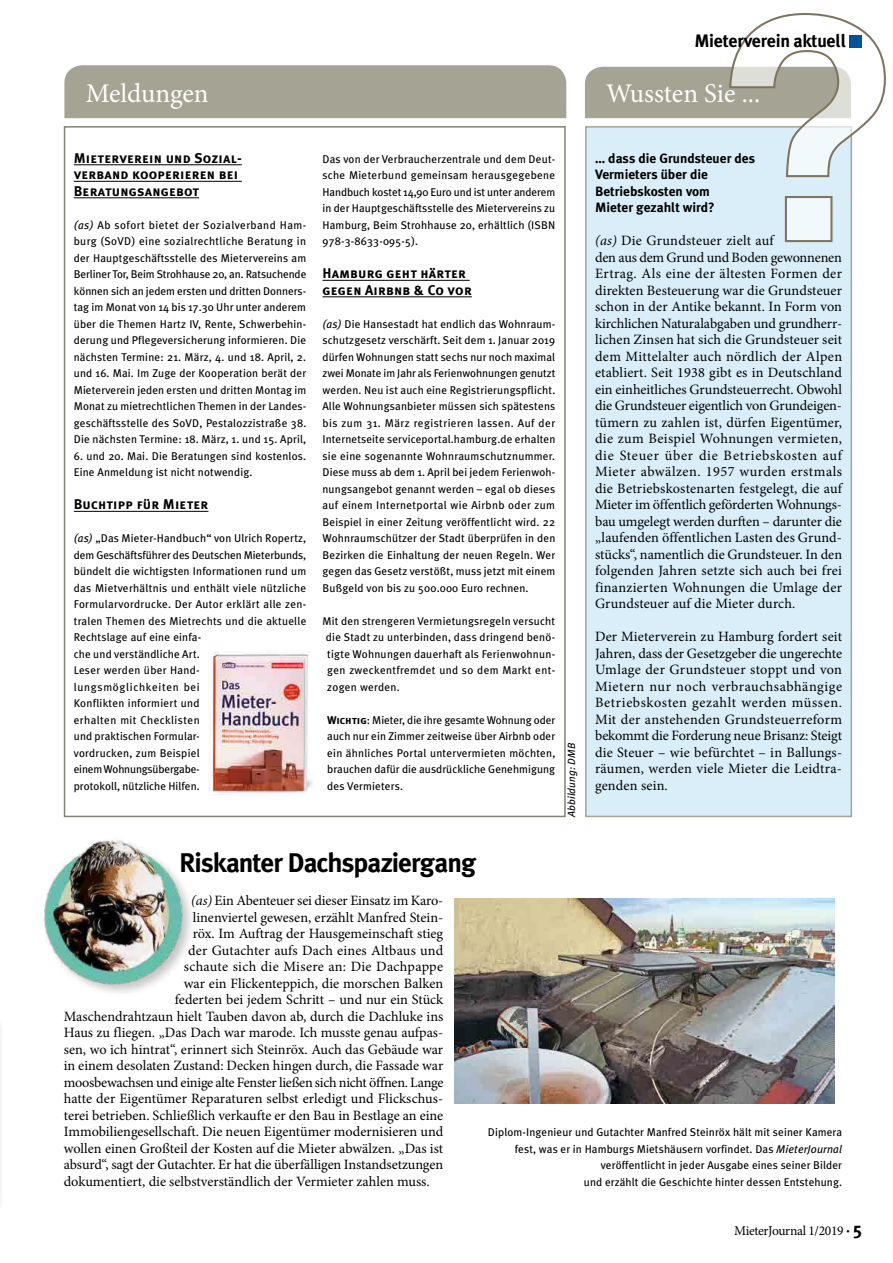
<style>
.page{position:relative;width:893px;height:1263px;background:#fff}
.page>*{position:absolute;margin:0;border:0;box-sizing:border-box;transform-origin:0 0}
.t1{font:700 27px "Meta Plus";letter-spacing:-.035em;color:#000}
.t2{font:27px "Minion Pro";letter-spacing:-.005em;color:#fff}
.t3{font:700 18px "Meta Plus";letter-spacing:-.015em;color:#000}
.t4{font:14.25px/16.5px "Minion Pro";color:#000}
.t5{font:14.25px "Minion Pro";letter-spacing:-.025em;color:#000}
.t6{font:14.1px/16.5px "Meta Plus Bold Caps";letter-spacing:.015em;color:#000}
.t7{font:700 13.5px/16.5px "Meta Plus";color:#000}
.t8{font:13.5px "Minion Pro";letter-spacing:-.025em;color:#000}
.t9{font:11.25px/16.5px "Meta Plus";letter-spacing:.015em;color:#000;text-align:justify}
.t10{font:italic 10.5px "Meta Plus";letter-spacing:.01em;color:#000}
.s1{font-style:italic}
.s2{font-family:"Meta Plus Bold Caps"}
.s3{font-family:"Meta Plus Book Caps"}
.s4{font-family:"Meta Plus";font-weight:700}
.s5{font-family:"Meta Plus";font-weight:700;font-size:18px}
</style>
<div class="page">
<div style="left:586px;top:127px;width:265px;height:689px;background:#d9eef9"></div>
<div style="left:585px;top:126px;width:267px;height:691px;border:2px solid #a4a394"></div>
<svg style="left:585px;top:13px;width:301px;height:230px"></svg>
<img style="left:455px;top:898px;width:380px;height:205px">
<div style="left:43px;top:838px;width:153px;height:159px;background:#000;opacity:.22"></div>
<img style="left:43px;top:838px;width:143px;height:149px">
<hr style="left:74px;top:165px;width:168px;height:1px;background:#000">
<hr style="left:74px;top:181px;width:168px;height:1px;background:#000">
<hr style="left:74px;top:198px;width:125px;height:1px;background:#000">
<hr style="left:74px;top:511px;width:134px;height:1px;background:#000">
<hr style="left:322px;top:280px;width:148px;height:1px;background:#000">
<hr style="left:322px;top:297px;width:150px;height:1px;background:#000">
<div style="left:64px;top:126px;width:502px;height:691px;border:2px solid #828275"></div>
<div style="left:64px;top:65px;width:502px;height:53px;background:#a4a394"></div>
<img style="left:209px;top:652px;width:104px;height:144px">
<div style="left:850px;top:35px;width:12px;height:12px;background:#02529a"></div>
<h1 class="t2" style="left:86px;top:75px;width:125px">Meldungen</h1>
<h2 class="t3" style="left:694px;top:31px;width:153px">Mieterverein aktuell</h2>
<h1 class="t2" style="left:606px;top:76px;width:156px">Wussten Sie ...</h1>
<p class="t6" style="left:74px;top:150px;width:170px">Mieterverein und Sozial&shy;verband kooperieren bei<br>Beratungsangebot</p>
<p class="t9" style="left:74px;top:217px;width:234px"><span class="s1">(as)</span> Ab sofort bietet der Sozialverband Ham&shy;burg (SoVD) eine sozialrechtliche Beratung in der Hauptgeschäftsstelle des Mietervereins am Berliner Tor, Beim Strohhause 20, an. Ratsuchende können sich an jedem ersten und dritten Donners&shy;tag im Monat von 14 bis 17.30 Uhr unter anderem über die Themen Hartz IV, Rente, Schwerbehin&shy;derung und Pflegeversicherung informieren. Die nächsten Termine: 21. März, 4. und 18. April, 2. und 16. Mai. Im Zuge der Kooperation berät der Mieterverein jeden ersten und dritten Montag im Monat zu mietrechtlichen Themen in der Landes&shy;geschäftsstelle des SoVD, Pestalozzistraße 38.<br>Die nächsten Termine: 18. März, 1. und 15. April,</p>
<p class="t9" style="left:74px;top:448px;width:234px">6. und 20. Mai. Die Beratungen sind kostenlos.<br>Eine Anmeldung ist nicht notwendig.</p>
<p class="t6" style="left:74px;top:496px;width:136px">Buchtipp für Mieter</p>
<p class="t9" style="left:74px;top:530px;width:234px;text-align:left"><span class="s1">(as)</span> „Das Mieter-Handbuch“ von Ulrich Ropertz, dem Geschäftsführer des Deutschen Mieterbunds, bündelt die wichtigsten Informationen rund um das Mietverhältnis und enthält viele nützliche Formularvordrucke. Der Autor erklärt alle zen&shy;tralen Themen des Mietrechts und die aktuelle Rechtslage auf eine einfa-<br>che und verständliche Art.<br>Leser werden über Hand&shy;lungsmöglichkeiten bei<br>Konflikten informiert und<br>erhalten mit Checklisten<br>und praktischen Formular-<br>vordrucken, zum Beispiel<br>einem Wohnungsübergabe-<br>protokoll, nützliche Hilfen.</p>
<p class="t9" style="left:322px;top:151px;width:234px">Das von der Verbraucherzentrale und dem Deut&shy;sche Mieterbund gemeinsam herausgegebene Handbuch kostet 14,90 Euro und ist unter anderem in der Hauptgeschäftsstelle des Mietervereins zu Hamburg, Beim Strohhause 20, erhältlich (ISBN 978-3-8633-095-5).</p>
<p class="t6" style="left:322px;top:265px;width:151px">Hamburg geht härter gegen Airbnb &amp; Co vor</p>
<p class="t9" style="left:322px;top:316px;width:234px"><span class="s1">(as)</span> Die Hansestadt hat endlich das Wohnraum&shy;schutzgesetz verschärft. Seit dem 1. Januar 2019 dürfen Wohnungen statt sechs nur noch maximal zwei Monate im Jahr als Ferienwohnungen genutzt werden. Neu ist auch eine Registrierungspflicht.<br>Alle Wohnungsanbieter müssen sich spätestens bis zum 31. März registrieren lassen. Auf der Internetseite serviceportal.hamburg.de erhalten sie eine sogenannte Wohnraumschutznummer.<br>Diese muss ab dem 1. April bei jedem Ferienwoh&shy;nungsangebot genannt werden – egal ob dieses auf einem Internetportal wie Airbnb oder zum Beispiel in einer Zeitung veröffentlicht wird. 22<br>Wohnraumschützer der Stadt überprüfen in den Bezirken die Einhaltung der neuen Regeln. Wer gegen das Gesetz verstößt, muss jetzt mit einem Bußgeld von bis zu 500.000 Euro rechnen.</p>
<p class="t9" style="left:322px;top:613px;width:234px">Mit den strengeren Vermietungsregeln versucht die Stadt zu unterbinden, dass dringend benö&shy;tigte Wohnungen dauerhaft als Ferienwohnun&shy;gen zweckentfremdet und so dem Markt ent&shy;zogen werden.</p>
<p class="t9" style="left:327px;top:712px;width:230px"><span class="s2">Wichtig</span><span class="s3">:</span> Mieter, die ihre gesamte Wohnung oder auch nur ein Zimmer zeitweise über Airbnb oder ein ähnliches Portal untervermieten möchten, brauchen dafür die ausdrückliche Genehmigung des Vermieters.</p>
<p class="t10" style="left:565px;top:817px;width:76px;rotate:-90deg">Abbildung: DMB</p>
<p class="t7" style="left:595px;top:150px;width:162px">… dass die Grundsteuer des<br>Vermieters über die<br>Betriebskosten vom<br>Mieter gezahlt wird?</p>
<p class="t4" style="left:595px;top:233px;width:250px"><span class="s1">(as)</span> Die Grundsteuer zielt auf<br>den aus dem Grund und Boden gewonnenen Ertrag. Als eine der ältesten Formen der direkten Besteuerung war die Grundsteuer schon in der Antike bekannt. In Form von kirchlichen Naturalabgaben und grundherr&shy;lichen Zinsen hat sich die Grundsteuer seit dem Mittelalter auch nördlich der Alpen etabliert. Seit 1938 gibt es in Deutschland ein einheitliches Grundsteuerrecht. Obwohl die Grundsteuer eigentlich von Grundeigen&shy;tümern zu zahlen ist, dürfen Eigentümer, die zum Beispiel Wohnungen vermieten, die Steuer über die Betriebskosten auf Mieter abwälzen. 1957 wurden erstmals die Betriebskostenarten festgelegt, die auf Mieter im öffentlich geförderten Wohnungs&shy;bau umgelegt werden durften – darunter die „laufenden öffentlichen Lasten des Grund&shy;stücks“, namentlich die Grundsteuer. In den folgenden Jahren setzte sich auch bei frei finanzierten Wohnungen die Umlage der Grundsteuer auf die Mieter durch.</p>
<p class="t4" style="left:595px;top:629px;width:249px;text-align:justify">Der Mieterverein zu Hamburg fordert seit Jahren, dass der Gesetzgeber die ungerechte Umlage der Grundsteuer stoppt und von Mietern nur noch verbrauchsabhängige Betriebskosten gezahlt werden müssen.<br>Mit der anstehenden Grundsteuerreform bekommt die Forderung neue Brisanz: Steigt die Steuer – wie befürchtet – in Ballungs&shy;räumen, werden viele Mieter die Leidtra&shy;genden sein.</p>
<h1 class="t1" style="left:179px;top:847px;width:298px">Riskanter Dachspaziergang</h1>
<p class="t4" style="left:191px;top:893px;width:253px"><span class="s1">(as)</span> Ein Abenteuer sei dieser Einsatz im Karo-</p>
<p class="t4" style="left:193px;top:909px;width:252px">linenviertel gewesen, erzählt Manfred Stein-</p>
<p class="t4" style="left:193px;top:926px;width:252px">röx. Im Auftrag der Hausgemeinschaft stieg</p>
<p class="t4" style="left:188px;top:942px;width:257px">der Gutachter aufs Dach eines Altbaus und</p>
<p class="t4" style="left:184px;top:959px;width:261px">schaute sich die Misere an: Die Dachpappe</p>
<p class="t4" style="left:184px;top:975px;width:261px">war ein Flickenteppich, die morschen Balken</p>
<p class="t4" style="left:175px;top:992px;width:270px">federten bei jedem Schritt – und nur ein Stück</p>
<p class="t4" style="left:64px;top:1008px;width:381px">Maschendrahtzaun hielt Tauben davon ab, durch die Dachluke ins</p>
<p class="t4" style="left:64px;top:1025px;width:381px">Haus zu fliegen. „Das Dach war marode. Ich musste genau aufpas-</p>
<p class="t4" style="left:64px;top:1041px;width:381px">sen, wo ich hintrat“, erinnert sich Steinröx. Auch das Gebäude war</p>
<p class="t4" style="left:64px;top:1058px;width:381px">in einem desolaten Zustand: Decken hingen durch, die Fassade war</p>
<p class="t5" style="left:64px;top:1073px;width:381px">moosbewachsen und einige alte Fenster ließen sich nicht öffnen. Lange</p>
<p class="t4" style="left:64px;top:1091px;width:381px">hatte der Eigentümer Reparaturen selbst erledigt und Flickschus-</p>
<p class="t4" style="left:64px;top:1107px;width:381px">terei betrieben. Schließlich verkaufte er den Bau in Bestlage an eine</p>
<p class="t4" style="left:64px;top:1124px;width:381px">Immobiliengesellschaft. Die neuen Eigentümer modernisieren und</p>
<p class="t4" style="left:64px;top:1140px;width:381px">wollen einen Großteil der Kosten auf die Mieter abwälzen. „Das ist</p>
<p class="t4" style="left:64px;top:1157px;width:381px">absurd“, sagt der Gutachter. Er hat die überfälligen Instandsetzungen</p>
<p class="t4" style="left:64px;top:1173px;width:367px">dokumentiert, die selbstverständlich der Vermieter zahlen muss.</p>
<p class="t9" style="left:488px;top:1124px;width:356px;text-align:right">Diplom-Ingenieur und Gutachter Manfred Steinröx hält mit seiner Kamera fest, was er in Hamburgs Mietshäusern vorfindet. Das <span class="s1">MieterJournal </span>veröffentlicht in jeder Ausgabe eines seiner Bilder<br>und erzählt die Geschichte hinter dessen Entstehung.</p>
<p class="t8" style="left:734px;top:1222px;width:130px">MieterJournal 1/2019 <span class="s4">·</span> <span class="s5">5</span></p>
</div>
